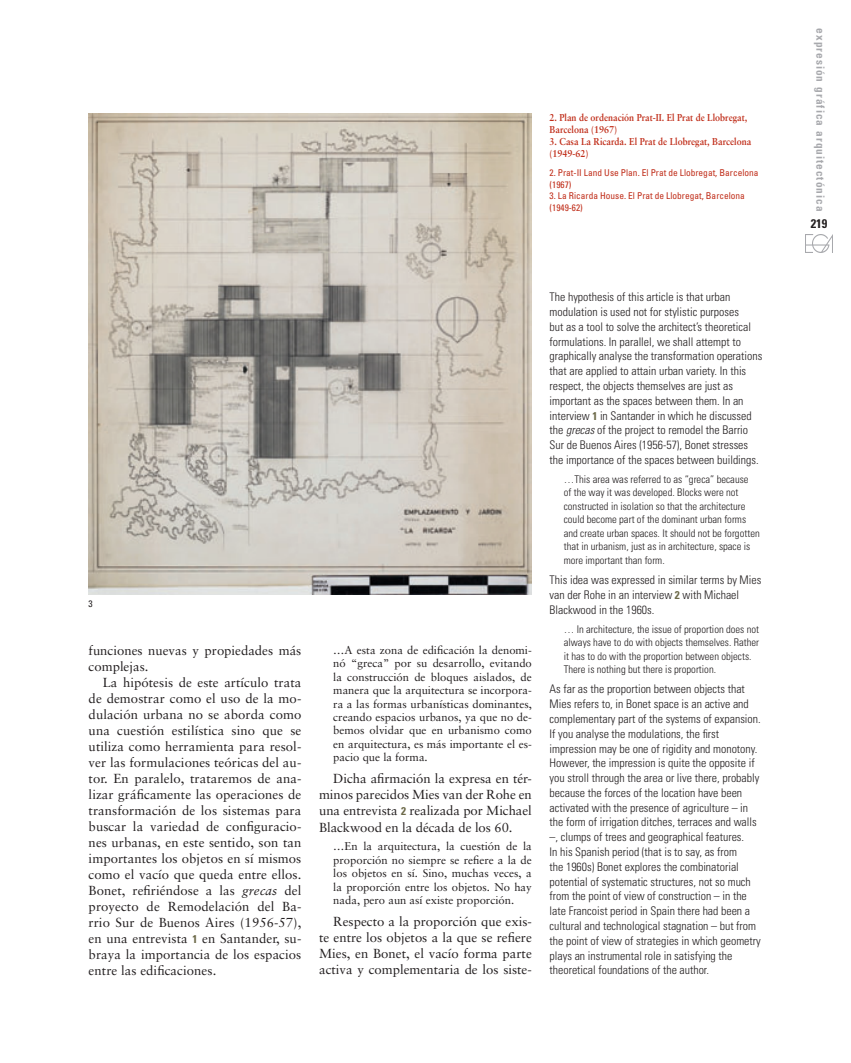
<style>
.page{position:relative;width:851px;height:1063px;background:#fff}
.page>*{position:absolute;margin:0;border:0;box-sizing:border-box;transform-origin:0 0}
.t1{font:13.12px/16px "Sabon";color:#231f20;text-align:justify}
.t2{font:700 condensed 12.5px "Univers";color:#231f20}
.t3{font:300 condensed 11.88px/14.8px "Univers";color:#231f20}
.t4{font:11.25px/13.4px "Sabon";color:#231f20;text-align:justify}
.t5{font:700 condensed 11.25px "Univers";letter-spacing:.09em;color:#a8a9ad}
.t6{font:300 condensed 10.62px/13.5px "Univers";color:#231f20}
.t7{font:700 10px/11.9px "Sabon";color:#c02d19;scale:.9 1}
.t8{font:condensed 9.38px/11.9px "Univers";color:#c02d19}
.PIES_DE_FOTO_INGLES{font:condensed 9.38px "Univers";color:#231f20}
.s1{font-style:italic}
.s2{font-family:"Univers";font-weight:700;font-stretch:condensed;font-size:11.25px;color:#6d6a4a}
.s3{font-weight:700;font-size:11.25px;color:#6d6a4a}
</style>
<div class="page">
<img style="left:805px;top:235px;width:27px;height:17px">
<img style="left:89px;top:113px;width:442px;height:481px">
<p class="t7" style="left:549px;top:111px;width:221px">2. Plan de ordenación Prat-II. El Prat de Llobregat,<br>Barcelona (1967)</p>
<p class="t7" style="left:549px;top:135px;width:225px">3. Casa La Ricarda. El Prat de Llobregat, Barcelona (1949-62)</p>
<p class="t8" style="left:549px;top:166px;width:210px">2. Prat-II Land Use Plan. El Prat de Llobregat, Barcelona (1967)</p>
<p class="t8" style="left:549px;top:190px;width:197px">3. La Ricarda House. El Prat de Llobregat, Barcelona (1949-62)</p>
<p class="PIES_DE_FOTO_INGLES" style="left:89px;top:598px;width:6px">3</p>
<p class="t1" style="left:89px;top:643px;width:214px">funciones nuevas y propiedades más complejas.</p>
<p class="t1" style="left:89px;top:675px;width:214px;text-indent:14px">La hipótesis de este artículo trata de demostrar como el uso de la mo&shy;dulación urbana no se aborda como una cuestión estilística sino que se utiliza como herramienta para resol&shy;ver las formulaciones teóricas del au&shy;tor. En paralelo, trataremos de ana&shy;lizar gráficamente las operaciones de transformación de los sistemas para buscar la variedad de configuracio&shy;nes urbanas, en este sentido, son tan importantes los objetos en sí mismos como el vacío que queda entre ellos.<br>Bonet, refiriéndose a las <span class="s1">grecas</span> del proyecto de Remodelación del Ba&shy;rrio Sur de Buenos Aires (1956-57), en una entrevista <span class="s2">1</span> en Santander, su&shy;braya la importancia de los espacios entre las edificaciones.</p>
<p class="t4" style="left:333px;top:643px;width:200px">…A esta zona de edificación la denomi&shy;nó “greca” por su desarrollo, evitando la construcción de bloques aislados, de manera que la arquitectura se incorpora&shy;ra a las formas urbanísticas dominantes, creando espacios urbanos, ya que no de&shy;bemos olvidar que en urbanismo como en arquitectura, es más importante el es&shy;pacio que la forma.</p>
<p class="t1" style="left:319px;top:770px;width:214px;text-indent:14px">Dicha afirmación la expresa en tér&shy;minos parecidos Mies van der Rohe en una entrevista <span class="s2">2</span> realizada por Michael Blackwood en la década de los 60.</p>
<p class="t4" style="left:333px;top:840px;width:200px">…En la arquitectura, la cuestión de la proporción no siempre se refiere a la de los objetos en sí. Sino, muchas veces, a la proporción entre los objetos. No hay nada, pero aun así existe proporción.</p>
<p class="t1" style="left:319px;top:913px;width:214px;text-indent:14px">Respecto a la proporción que exis&shy;te entre los objetos a la que se refiere Mies, en Bonet, el vacío forma parte activa y complementaria de los siste-</p>
<p class="t3" style="left:549px;top:290px;width:214px">The hypothesis of this article is that urban modulation is used not for stylistic purposes<br>but as a tool to solve the architect’s theoretical formulations. In parallel, we shall attempt to graphically analyse the transformation operations that are applied to attain urban variety. In this respect, the objects themselves are just as important as the spaces between them. In an interview <span class="s3">1</span> in Santander in which he discussed the <span class="s1">grecas</span> of the project to remodel the Barrio Sur de Buenos Aires (1956-57), Bonet stresses the importance of the spaces between buildings.</p>
<p class="t6" style="left:563px;top:472px;width:197px">…This area was referred to as “greca” because<br>of the way it was developed. Blocks were not constructed in isolation so that the architecture could become part of the dominant urban forms and create urban spaces. It should not be forgotten that in urbanism, just as in architecture, space is more important than form.</p>
<p class="t3" style="left:549px;top:573px;width:213px">This idea was expressed in similar terms by Mies van der Rohe in an interview <span class="s3">2</span> with Michael<br>Blackwood in the 1960s.</p>
<p class="t6" style="left:563px;top:622px;width:197px">… In architecture, the issue of proportion does not always have to do with objects themselves. Rather it has to do with the proportion between objects.<br>There is nothing but there is proportion.</p>
<p class="t3" style="left:549px;top:682px;width:213px">As far as the proportion between objects that Mies refers to, in Bonet space is an active and complementary part of the systems of expansion.<br>If you analyse the modulations, the first impression may be one of rigidity and monotony.<br>However, the impression is quite the opposite if you stroll through the area or live there, probably because the forces of the location have been activated with the presence of agriculture – in the form of irrigation ditches, terraces and walls –, clumps of trees and geographical features.<br>In his Spanish period (that is to say, as from<br>the 1960s) Bonet explores the combinatorial potential of systematic structures, not so much from the point of view of construction – in the late Francoist period in Spain there had been a cultural and technological stagnation – but from the point of view of strategies in which geometry plays an instrumental role in satisfying the theoretical foundations of the author.</p>
<p class="t5" style="left:827px;top:28px;width:184px;rotate:90deg">expresión gráfica arquitectónica</p>
<p class="t2" style="left:810px;top:216px;width:18px">219</p>
</div>
